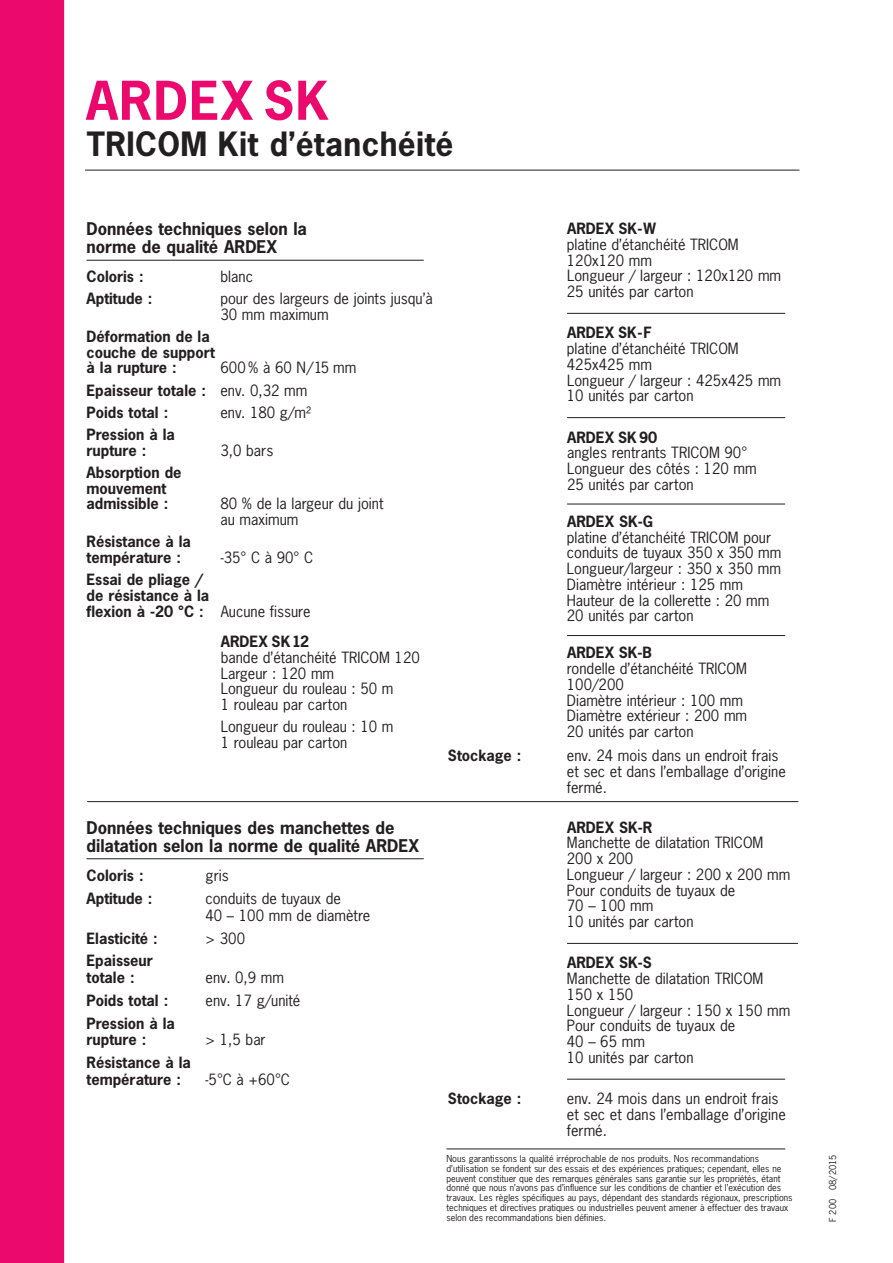
<style>
.page{position:relative;width:893px;height:1263px;background:#fff}
.page>*{position:absolute;margin:0;border:0;box-sizing:border-box;transform-origin:0 0}
.t1{font:700 50.25px "News Gothic";letter-spacing:.025em;color:#ec096d}
.t2{font:700 31.5px "News Gothic";letter-spacing:.01em;color:#231f20}
.t3{font:700 16.5px/18px "News Gothic";color:#231f20}
.t4{font:14.7px/15.8px "News Gothic";color:#231f20}
.t5{font:700 14.7px/15.8px "News Gothic";color:#231f20}
.t6{font:9px/9.8px "News Gothic";color:#231f20}
.s1{font-weight:400}
</style>
<div class="page">
<div style="left:0;top:0;width:64px;height:1263px;background:#ec096d"></div>
<hr style="left:87px;top:801px;width:711px;height:1px;background:#231f20">
<hr style="left:87px;top:260px;width:337px;height:1px;background:#231f20">
<hr style="left:567px;top:313px;width:218px;height:1px;background:#231f20">
<hr style="left:567px;top:417px;width:218px;height:1px;background:#231f20">
<hr style="left:567px;top:504px;width:218px;height:1px;background:#231f20">
<hr style="left:567px;top:635px;width:218px;height:1px;background:#231f20">
<hr style="left:87px;top:858px;width:337px;height:1px;background:#231f20">
<hr style="left:567px;top:943px;width:231px;height:1px;background:#231f20">
<hr style="left:567px;top:1079px;width:218px;height:1px;background:#231f20">
<hr style="left:446px;top:1148px;width:339px;height:1px;background:#231f20">
<hr style="left:85px;top:170px;width:714px;height:1px;background:#231f20">
<h1 class="t1" style="left:86px;top:73px;width:244px">ARDEX SK</h1>
<h2 class="t2" style="left:87px;top:127px;width:368px">TRICOM Kit d’étanchéité</h2>
<p class="t3" style="left:87px;top:221px;width:222px">Données techniques selon la norme de qualité ARDEX</p>
<p class="t5" style="left:87px;top:269px;width:59px">Coloris :</p>
<p class="t4" style="left:220px;top:269px;width:34px">blanc</p>
<p class="t5" style="left:87px;top:291px;width:67px">Aptitude :</p>
<p class="t4" style="left:220px;top:291px;width:214px">pour des largeurs de joints jusqu’à<br>30 mm maximum</p>
<p class="t5" style="left:87px;top:329px;width:130px">Déformation de la couche de support à la rupture :</p>
<p class="t5" style="left:87px;top:357px;width:271px;line-height:22.2px;text-indent:134px"><span class="s1">600% à 60 N/15 mm<br></span>Epaisseur totale : <span class="s1">env. 0,32 mm<br></span>Poids total :</p>
<p class="t4" style="left:220px;top:405px;width:92px">env. 180 g/m²</p>
<p class="t5" style="left:87px;top:427px;width:90px">Pression à la rupture :</p>
<p class="t5" style="left:87px;top:465px;width:96px">Absorption de mouvement admissible :</p>
<p class="t4" style="left:220px;top:443px;width:54px">3,0 bars</p>
<p class="t4" style="left:220px;top:496px;width:165px">80 % de la largeur du joint au maximum</p>
<p class="t5" style="left:87px;top:534px;width:106px">Résistance à la température :</p>
<p class="t4" style="left:221px;top:550px;width:94px">-35° C à 90° C</p>
<p class="t5" style="left:87px;top:572px;width:225px">Essai de pliage /<br>de résistance à la<br>flexion à -20 °C : <span class="s1">Aucune fissure</span></p>
<p class="t5" style="left:221px;top:634px;width:90px">ARDEX SK12</p>
<p class="t4" style="left:221px;top:650px;width:201px">bande d’étanchéité TRICOM 120<br>Largeur : 120 mm<br>Longueur du rouleau : 50 m<br>1 rouleau par carton</p>
<p class="t4" style="left:221px;top:719px;width:174px">Longueur du rouleau : 10 m<br>1 rouleau par carton</p>
<p class="t3" style="left:87px;top:819px;width:334px">Données techniques des manchettes de dilatation selon la norme de qualité ARDEX</p>
<p class="t5" style="left:87px;top:868px;width:59px">Coloris :</p>
<p class="t4" style="left:206px;top:868px;width:25px">gris</p>
<p class="t5" style="left:87px;top:891px;width:67px">Aptitude :</p>
<p class="t4" style="left:205px;top:891px;width:166px;line-height:16.5px">conduits de tuyaux de<br>40 – 100 mm de diamètre</p>
<p class="t5" style="left:87px;top:930px;width:73px">Elasticité :</p>
<p class="t4" style="left:206px;top:930px;width:41px">&gt; 300</p>
<p class="t5" style="left:87px;top:953px;width:68px;line-height:16.5px">Epaisseur totale :</p>
<p class="t4" style="left:206px;top:970px;width:80px">env. 0,9 mm</p>
<p class="t5" style="left:87px;top:993px;width:83px">Poids total :</p>
<p class="t4" style="left:206px;top:993px;width:96px">env. 17 g/unité</p>
<p class="t5" style="left:87px;top:1015px;width:90px;line-height:16.5px">Pression à la rupture :</p>
<p class="t4" style="left:206px;top:1032px;width:62px">&gt; 1,5 bar</p>
<p class="t5" style="left:87px;top:1055px;width:106px;line-height:16.5px">Résistance à la température :</p>
<p class="t4" style="left:206px;top:1071px;width:86px">-5°C à +60°C</p>
<p class="t5" style="left:567px;top:221px;width:90px">ARDEX SK-W</p>
<p class="t4" style="left:567px;top:237px;width:216px">platine d’étanchéité TRICOM<br>120x120 mm<br>Longueur / largeur : 120x120 mm<br>25 unités par carton</p>
<p class="t5" style="left:567px;top:325px;width:86px">ARDEX SK-F</p>
<p class="t4" style="left:567px;top:341px;width:216px">platine d’étanchéité TRICOM<br>425x425 mm<br>Longueur / largeur : 425x425 mm<br>10 unités par carton</p>
<p class="t5" style="left:567px;top:430px;width:92px">ARDEX SK90</p>
<p class="t4" style="left:567px;top:445px;width:191px">angles rentrants TRICOM 90°<br>Longueur des côtés : 120 mm<br>25 unités par carton</p>
<p class="t5" style="left:567px;top:514px;width:87px">ARDEX SK-G</p>
<p class="t4" style="left:567px;top:530px;width:216px">platine d’étanchéité TRICOM pour conduits de tuyaux 350 x 350 mm<br>Longueur/largeur : 350 x 350 mm<br>Diamètre intérieur : 125 mm<br>Hauteur de la collerette : 20 mm<br>20 unités par carton</p>
<p class="t5" style="left:567px;top:645px;width:86px">ARDEX SK-B</p>
<p class="t4" style="left:567px;top:661px;width:182px">rondelle d’étanchéité TRICOM<br>100/200<br>Diamètre intérieur : 100 mm<br>Diamètre extérieur : 200 mm<br>20 unités par carton</p>
<p class="t5" style="left:448px;top:748px;width:75px">Stockage :</p>
<p class="t4" style="left:567px;top:748px;width:221px">env. 24 mois dans un endroit frais et sec et dans l’emballage d’origine fermé.</p>
<p class="t5" style="left:567px;top:819px;width:87px">ARDEX SK-R</p>
<p class="t4" style="left:567px;top:835px;width:225px">Manchette de dilatation TRICOM<br>200 x 200<br>Longueur / largeur : 200 x 200 mm<br>Pour conduits de tuyaux de<br>70 – 100 mm<br>10 unités par carton</p>
<p class="t5" style="left:567px;top:955px;width:86px">ARDEX SK-S</p>
<p class="t4" style="left:567px;top:971px;width:225px">Manchette de dilatation TRICOM<br>150 x 150<br>Longueur / largeur : 150 x 150 mm<br>Pour conduits de tuyaux de<br>40 – 65 mm<br>10 unités par carton</p>
<p class="t5" style="left:448px;top:1091px;width:75px">Stockage :</p>
<p class="t4" style="left:567px;top:1091px;width:221px">env. 24 mois dans un endroit frais et sec et dans l’emballage d’origine fermé.</p>
<p class="t6" style="left:446px;top:1154px;width:348px">Nous garantissons la qualité irréprochable de nos produits. Nos recommandations d’utilisation se fondent sur des essais et des expériences pratiques; cependant, elles ne peuvent constituer que des remarques générales sans garantie sur les propriétés, étant donné que nous n’avons pas d’influence sur les conditions de chantier et l’exécution des travaux. Les règles spécifiques au pays, dépendant des standards régionaux, prescriptions techniques et directives pratiques ou industrielles peuvent amener à effectuer des travaux selon des recommandations bien définies.</p>
<p class="t6" style="left:828px;top:1222px;width:68px;rotate:-90deg">F 200 08/2015</p>
</div>
